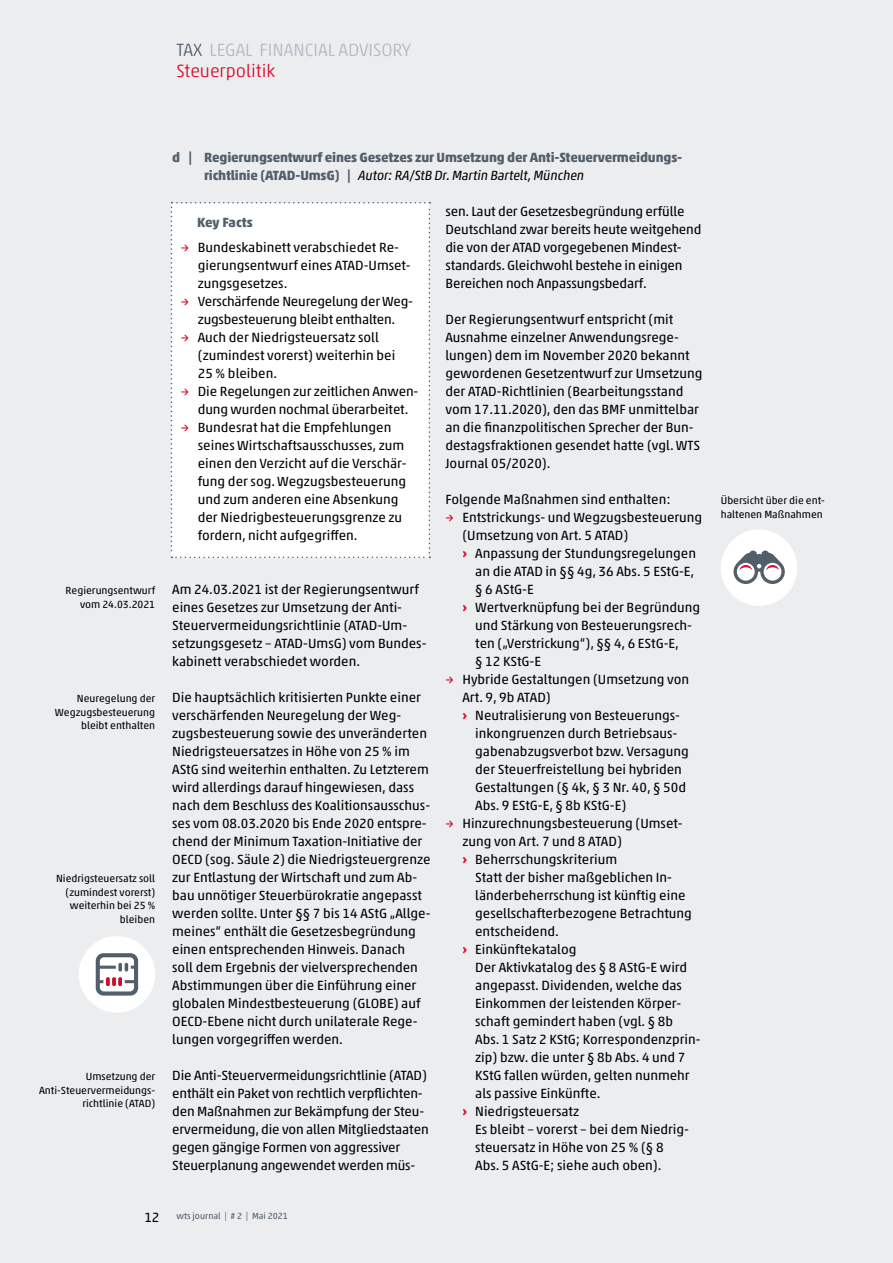
<style>
.page{position:relative;width:893px;height:1263px;background:#ebedef}
.page>*{position:absolute;margin:0;border:0;box-sizing:border-box;transform-origin:0 0}
.TAX_LEGAL_CONSULTING{font:300 18px "Akko Rounded Pro";color:#b2b8c1}
.Seitenheadline_rot{font:300 18px "Akko Rounded Pro";color:#da0629}
.Fließtext{font:13.5px/18px "Akko Pro";color:#000}
.Zwischenüberschrift{font:700 13.5px/18px "Akko Pro";letter-spacing:-.01em;color:#525f6b}
.Marginalie_rechtsbue{font:10.5px/13.5px "Akko Pro";color:#000;text-align:right}
.Fließtext-2{font:9px "Akko Pro";color:#525f6b}
.s1{color:#525f6b}
.s2{font-weight:400;font-style:italic;color:#000}
.s3{font-family:"Akko Rounded Pro";color:#da0629}
.s4{font-family:"Akko Rounded Pro";font-weight:700;font-size:14.25px;color:#da0629}
</style>
<div class="page">
<div style="left:171px;top:202px;width:259px;height:356px;background:#fff"></div>
<div style="left:721px;top:529px;width:76px;height:77px;background:#fff;border-radius:50%"></div>
<svg style="left:733px;top:550px;width:52px;height:34px"></svg>
<div style="left:79px;top:936px;width:76px;height:77px;background:#fff;border-radius:50%"></div>
<svg style="left:96px;top:953px;width:42px;height:42px"></svg>
<p class="TAX_LEGAL_CONSULTING" style="left:176px;top:39px;width:236px"><span class="s1">TAX</span> LEGAL FINANCIAL ADVISORY</p>
<p class="Seitenheadline_rot" style="left:176px;top:60px;width:100px">Steuerpolitik</p>
<p class="Marginalie_rechtsbue" style="left:66px;top:584px;width:91px">Regierungsentwurf vom 24.03.2021</p>
<p class="Marginalie_rechtsbue" style="left:55px;top:692px;width:102px">Neuregelung der<br>Wegzugsbesteuerung bleibt enthalten</p>
<p class="Marginalie_rechtsbue" style="left:56px;top:872px;width:101px">Niedrigsteuersatz soll (zumindest vorerst) weiterhin bei 25 % bleiben</p>
<p class="Marginalie_rechtsbue" style="left:39px;top:1070px;width:118px">Umsetzung der<br>Anti-Steuervermeidungs&shy;richtlinie (ATAD)</p>
<p class="Zwischenüberschrift" style="left:204px;top:148px;width:480px;text-indent:-32px">d | Regierungsentwurf eines Gesetzes zur Umsetzung der Anti-Steuervermeidungs&shy;richtlinie (ATAD-UmsG) | <span class="s2">Autor: RA/StB Dr. Martin Bartelt, München</span></p>
<p class="Zwischenüberschrift" style="left:197px;top:213px;width:57px">Key Facts</p>
<p class="Fließtext" style="left:198px;top:238px;width:214px;text-indent:-17px"><span class="s3">→</span> Bundeskabinett verabschiedet Re&shy;gierungsentwurf eines ATAD-Umset&shy;zungsgesetzes.</p>
<p class="Fließtext" style="left:181px;top:292px;width:234px;text-align:center"><span class="s3">→</span> Verschärfende Neuregelung der Weg&shy;zugsbesteuerung bleibt enthalten.</p>
<p class="Fließtext" style="left:198px;top:328px;width:199px;text-indent:-17px"><span class="s3">→</span> Auch der Niedrigsteuersatz soll (zumindest vorerst) weiterhin bei<br>25 % bleiben.</p>
<p class="Fließtext" style="left:181px;top:382px;width:239px;text-align:center"><span class="s3">→</span> Die Regelungen zur zeitlichen Anwen&shy;dung wurden nochmal überarbeitet.</p>
<p class="Fließtext" style="left:198px;top:418px;width:210px;text-indent:-17px"><span class="s3">→</span> Bundesrat hat die Empfehlungen seines Wirtschaftsausschusses, zum einen den Verzicht auf die Verschär&shy;fung der sog. Wegzugsbesteuerung und zum anderen eine Absenkung der Niedrigbesteuerungsgrenze zu fordern, nicht aufgegriffen.</p>
<p class="Fließtext" style="left:445px;top:202px;width:258px">sen. Laut der Gesetzesbegründung erfülle Deutschland zwar bereits heute weitgehend die von der ATAD vorgegebenen Mindest&shy;standards. Gleichwohl bestehe in einigen Bereichen noch Anpassungsbedarf.</p>
<p class="Fließtext" style="left:445px;top:310px;width:258px">Der Regierungsentwurf entspricht (mit Ausnahme einzelner Anwendungsrege&shy;lungen) dem im November 2020 bekannt gewordenen Gesetzentwurf zur Umsetzung der ATAD-Richtlinien (Bearbeitungsstand vom 17.11.2020), den das BMF unmittelbar an die finanzpolitischen Sprecher der Bun&shy;destagsfraktionen gesendet hatte (vgl. WTS Journal 05/2020).</p>
<p class="Fließtext" style="left:445px;top:490px;width:227px">Folgende Maßnahmen sind enthalten:</p>
<p class="Fließtext" style="left:462px;top:508px;width:241px;text-indent:-17px"><span class="s3">→</span> Entstrickungs- und Wegzugsbesteuerung (Umsetzung von Art. 5 ATAD)</p>
<p class="Fließtext" style="left:475px;top:544px;width:222px;text-indent:-13px"><span class="s4">›</span> Anpassung der Stundungsregelungen an die ATAD in §§ 4g, 36 Abs. 5 EStG-E, § 6 AStG-E</p>
<p class="Fließtext" style="left:475px;top:598px;width:227px;text-indent:-13px"><span class="s4">›</span> Wertverknüpfung bei der Begründung und Stärkung von Besteuerungsrech&shy;ten („Verstrickung“), §§ 4, 6 EStG-E,<br>§ 12 KStG-E</p>
<p class="Fließtext" style="left:462px;top:670px;width:228px;text-indent:-17px"><span class="s3">→</span> Hybride Gestaltungen (Umsetzung von<br>Art. 9, 9b ATAD)</p>
<p class="Fließtext" style="left:475px;top:706px;width:215px;text-indent:-13px"><span class="s4">›</span> Neutralisierung von Besteuerungs&shy;inkongruenzen durch Betriebsaus&shy;gabenabzugsverbot bzw. Versagung der Steuerfreistellung bei hybriden Gestaltungen (§ 4k, § 3 Nr. 40, § 50d Abs. 9 EStG-E, § 8b KStG-E)</p>
<p class="Fließtext" style="left:462px;top:814px;width:222px;text-indent:-17px"><span class="s3">→</span> Hinzurechnungsbesteuerung (Umset&shy;zung von Art. 7 und 8 ATAD)</p>
<p class="Fließtext" style="left:475px;top:850px;width:218px;text-indent:-13px"><span class="s4">›</span> Beherrschungskriterium<br>Statt der bisher maßgeblichen In&shy;länderbeherrschung ist künftig eine gesellschafterbezogene Betrachtung entscheidend.</p>
<p class="Fließtext" style="left:475px;top:940px;width:227px;text-indent:-13px"><span class="s4">›</span> Einkünftekatalog<br>Der Aktivkatalog des § 8 AStG-E wird angepasst. Dividenden, welche das<br>Einkommen der leistenden Körper&shy;schaft gemindert haben (vgl. § 8b<br>Abs. 1 Satz 2 KStG; Korrespondenzprin&shy;zip) bzw. die unter § 8b Abs. 4 und 7<br>KStG fallen würden, gelten nunmehr als passive Einkünfte.</p>
<p class="Fließtext" style="left:475px;top:1102px;width:215px;text-indent:-13px"><span class="s4">›</span> Niedrigsteuersatz<br>Es bleibt – vorerst – bei dem Niedrig&shy;steuersatz in Höhe von 25 % (§ 8<br>Abs. 5 AStG-E; siehe auch oben).</p>
<p class="Fließtext" style="left:172px;top:580px;width:256px">Am 24.03.2021 ist der Regierungsentwurf eines Gesetzes zur Umsetzung der Anti-Steuervermeidungsrichtlinie (ATAD-Um&shy;setzungsgesetz – ATAD-UmsG) vom Bundes&shy;kabinett verabschiedet worden.</p>
<p class="Fließtext" style="left:172px;top:688px;width:260px">Die hauptsächlich kritisierten Punkte einer verschärfenden Neuregelung der Weg&shy;zugsbesteuerung sowie des unveränderten Niedrigsteuersatzes in Höhe von 25 % im AStG sind weiterhin enthalten. Zu Letzterem wird allerdings darauf hingewiesen, dass nach dem Beschluss des Koalitionsausschus&shy;ses vom 08.03.2020 bis Ende 2020 entspre&shy;chend der Minimum Taxation-Initiative der OECD (sog. Säule 2) die Niedrigsteuergrenze zur Entlastung der Wirtschaft und zum Ab&shy;bau unnötiger Steuerbürokratie angepasst werden sollte. Unter §§ 7 bis 14 AStG „Allge&shy;meines“ enthält die Gesetzesbegründung einen entsprechenden Hinweis. Danach<br>soll dem Ergebnis der vielversprechenden Abstimmungen über die Einführung einer globalen Mindestbesteuerung (GLOBE) auf OECD-Ebene nicht durch unilaterale Rege&shy;lungen vorgegriffen werden.</p>
<p class="Fließtext" style="left:172px;top:1066px;width:258px">Die Anti-Steuervermeidungsrichtlinie (ATAD) enthält ein Paket von rechtlich verpflichten&shy;den Maßnahmen zur Bekämpfung der Steu&shy;ervermeidung, die von allen Mitgliedstaaten gegen gängige Formen von aggressiver Steuerplanung angewendet werden müs-</p>
<p class="Fließtext" style="left:144px;top:1208px;width:17px">12</p>
<p class="Fließtext-2" style="left:176px;top:1210px;width:113px">wts journal | # 2 | Mai 2021</p>
<p class="Marginalie_rechtsbue" style="left:721px;top:494px;width:106px;text-align:left">Übersicht über die ent&shy;haltenen Maßnahmen</p>
</div>
